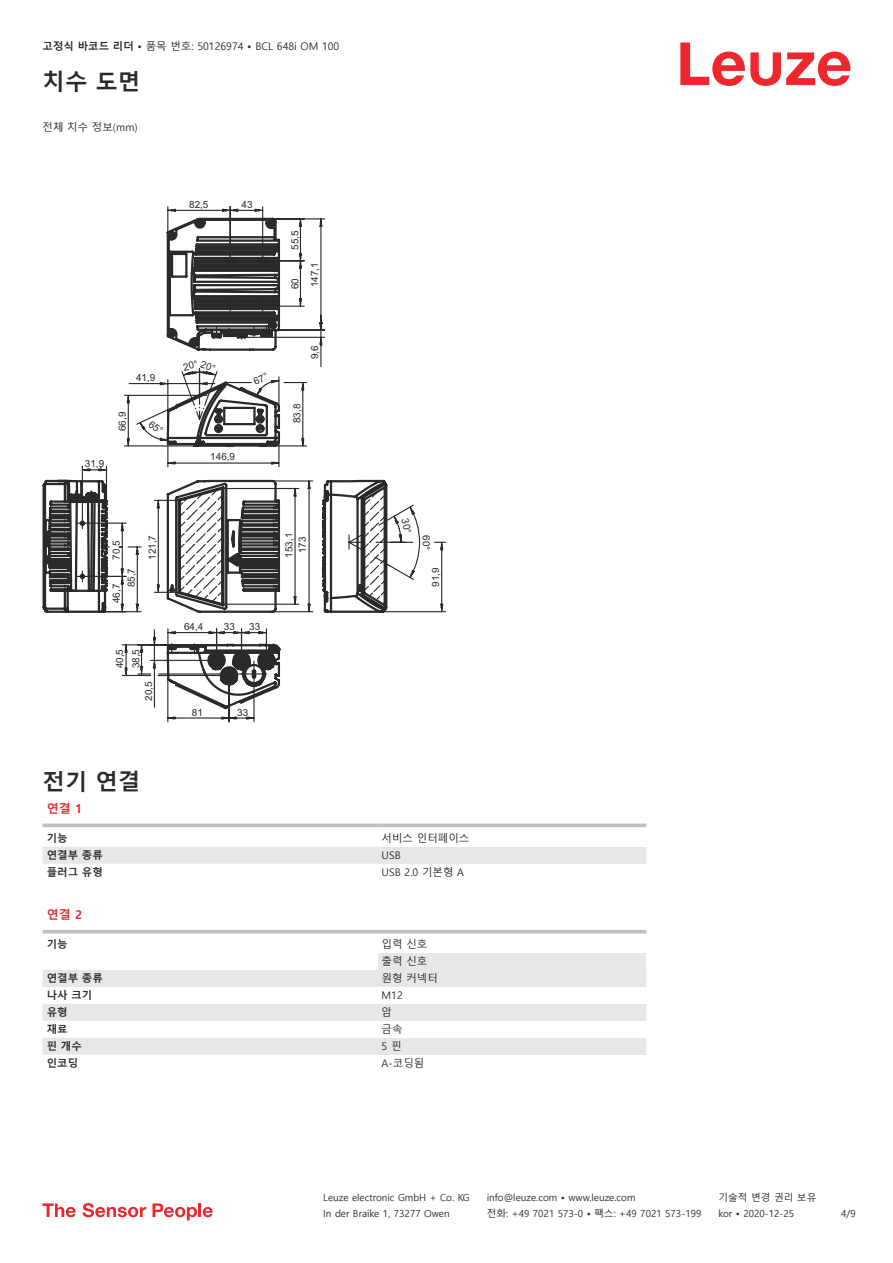
<style>
.page{position:relative;width:893px;height:1263px;background:#fff}
.page>*{position:absolute;margin:0;border:0;box-sizing:border-box;transform-origin:0 0}
.t1{font:700 22.5px "Malgun Gothic";color:#2b292a}
.t2{font:700 12px "Malgun Gothic";color:#db2a30}
.t3{font:10.5px/17px "Malgun Gothic";color:#2b292a}
.t4{font:700 10.5px "Malgun Gothic";color:#2b292a}
.t5{font:9.9px/15px "Arial";color:#2b292a}
.t6{font:9.75px "Malgun Gothic";color:#2b292a}
.s1{font-weight:700}
</style>
<div class="page">
<svg style="left:680px;top:43px;width:170px;height:43px"></svg>
<div style="left:43px;top:847px;width:335px;height:17px;background:#e6e7e9"></div>
<svg style="left:43px;top:823px;width:335px;height:4px"></svg>
<svg style="left:378px;top:823px;width:268px;height:4px"></svg>
<div style="left:378px;top:847px;width:268px;height:17px;background:#e6e7e9"></div>
<svg style="left:43px;top:933px;width:603px;height:1px"></svg>
<svg style="left:43px;top:970px;width:335px;height:85px;fill:#e6e7e9"></svg>
<hr style="left:43px;top:930px;width:335px;height:3px;background:#bdbfc1">
<hr style="left:378px;top:930px;width:268px;height:3px;background:#bdbfc1">
<div style="left:378px;top:953px;width:268px;height:17px;background:#e6e7e9"></div>
<div style="left:378px;top:970px;width:268px;height:17px;background:#e6e7e9"></div>
<div style="left:378px;top:1004px;width:268px;height:17px;background:#e6e7e9"></div>
<div style="left:378px;top:1038px;width:268px;height:17px;background:#e6e7e9"></div>
<svg style="left:43px;top:1203px;width:33px;height:14px"></svg>
<svg style="left:83px;top:1203px;width:63px;height:14px"></svg>
<svg style="left:153px;top:1203px;width:44px;height:17px"></svg>
<hr style="left:198px;top:1203px;width:3px;height:14px;background:#ed272d">
<svg style="left:203px;top:1207px;width:10px;height:10px"></svg>
<svg style="left:46px;top:479px;width:21px;height:134px"></svg>
<svg style="left:67px;top:206px;width:259px;height:407px"></svg>
<svg style="left:76px;top:367px;width:370px;height:246px"></svg>
<svg style="left:99px;top:465px;width:201px;height:257px"></svg>
<svg style="left:183px;top:360px;width:33px;height:11px"></svg>
<svg style="left:401px;top:518px;width:11px;height:14px"></svg>
<svg style="left:148px;top:420px;width:16px;height:12px"></svg>
<svg style="left:253px;top:372px;width:14px;height:13px"></svg>
<p class="t3" style="left:43px;top:38px;width:298px"><span class="s1">고정식 바코드 리더 •</span> 품목 번호: 50126974 <span class="s1">•</span> BCL 648i OM 100</p>
<h1 class="t1" style="left:43px;top:69px;width:99px">치수 도면</h1>
<p class="t3" style="left:43px;top:118px;width:97px">전체 치수 정보(mm)</p>
<p class="t5" style="left:189px;top:198px;width:21px">82,5</p>
<p class="t5" style="left:241px;top:198px;width:13px">43</p>
<p class="t5" style="left:85px;top:456px;width:21px">31,9</p>
<p class="t5" style="left:136px;top:371px;width:21px">41,9</p>
<p class="t5" style="left:115px;top:431px;width:21px;rotate:-90deg">66,9</p>
<p class="t5" style="left:210px;top:450px;width:26px">146,9</p>
<p class="t5" style="left:288px;top:250px;width:21px;rotate:-90deg">55,5</p>
<p class="t5" style="left:288px;top:289px;width:13px;rotate:-90deg">60</p>
<p class="t5" style="left:308px;top:287px;width:26px;rotate:-90deg">147,1</p>
<p class="t5" style="left:308px;top:359px;width:15px;rotate:-90deg">9,6</p>
<p class="t5" style="left:290px;top:423px;width:21px;rotate:-90deg">83,8</p>
<p class="t5" style="left:109px;top:560px;width:21px;rotate:-90deg">70,5</p>
<p class="t5" style="left:109px;top:587px;width:21px;text-indent:-16px;rotate:-90deg">46,7<br>85,7</p>
<p class="t5" style="left:145px;top:560px;width:26px;rotate:-90deg">121,7</p>
<p class="t5" style="left:283px;top:558px;width:26px;line-height:13.2px;text-align:center;rotate:-90deg">153,1<br>173</p>
<p class="t5" style="left:184px;top:620px;width:21px">64,4</p>
<p class="t5" style="left:224px;top:620px;width:13px">33</p>
<p class="t5" style="left:249px;top:620px;width:13px">33</p>
<p class="t5" style="left:113px;top:668px;width:21px;rotate:-90deg">40,5</p>
<p class="t5" style="left:129px;top:668px;width:21px;rotate:-90deg">38,5</p>
<p class="t5" style="left:142px;top:701px;width:21px;rotate:-90deg">20,5</p>
<p class="t5" style="left:192px;top:705px;width:13px">81</p>
<p class="t5" style="left:237px;top:705px;width:13px">33</p>
<p class="t5" style="left:433px;top:535px;width:17px;rotate:90deg">60°</p>
<p class="t5" style="left:429px;top:586px;width:21px;rotate:-90deg">91,9</p>
<h1 class="t1" style="left:43px;top:768px;width:99px">전기 연결</h1>
<p class="t2" style="left:47px;top:801px;width:37px">연결 1</p>
<p class="t4" style="left:47px;top:832px;width:22px">기능</p>
<p class="t3" style="left:382px;top:830px;width:89px">서비스 인터페이스</p>
<p class="t4" style="left:47px;top:849px;width:58px">연결부 종류</p>
<p class="t3" style="left:382px;top:847px;width:21px">USB</p>
<p class="t4" style="left:47px;top:866px;width:58px">플러그 유형</p>
<p class="t3" style="left:382px;top:864px;width:84px">USB 2.0 기본형 A</p>
<p class="t2" style="left:47px;top:907px;width:37px">연결 2</p>
<p class="t4" style="left:47px;top:938px;width:22px">기능</p>
<p class="t3" style="left:382px;top:936px;width:47px">입력 신호 출력 신호</p>
<p class="t4" style="left:47px;top:972px;width:58px">연결부 종류</p>
<p class="t3" style="left:382px;top:970px;width:58px">원형 커넥터</p>
<p class="t4" style="left:47px;top:989px;width:47px">나사 크기</p>
<p class="t3" style="left:382px;top:987px;width:23px">M12</p>
<p class="t4" style="left:47px;top:1006px;width:22px">유형</p>
<p class="t3" style="left:382px;top:1004px;width:12px">암</p>
<p class="t4" style="left:47px;top:1023px;width:22px">재료</p>
<p class="t3" style="left:382px;top:1021px;width:22px">금속</p>
<p class="t4" style="left:47px;top:1040px;width:37px">핀 개수</p>
<p class="t3" style="left:382px;top:1038px;width:21px">5 핀</p>
<p class="t4" style="left:47px;top:1057px;width:33px">인코딩</p>
<p class="t3" style="left:382px;top:1055px;width:44px">A-코딩됨</p>
<p class="t6" style="left:323px;top:1192px;width:148px">Leuze electronic GmbH + Co. KG</p>
<p class="t6" style="left:487px;top:1192px;width:150px">info@leuze.com • www.leuze.com</p>
<p class="t6" style="left:718px;top:1192px;width:100px">기술적 변경 권리 보유</p>
<p class="t6" style="left:323px;top:1208px;width:128px">In der Braike 1, 73277 Owen</p>
<p class="t6" style="left:487px;top:1208px;width:216px">전화: +49 7021 573-0 • 팩스: +49 7021 573-199</p>
<p class="t6" style="left:718px;top:1208px;width:77px">kor • 2020-12-25</p>
<p class="t6" style="left:841px;top:1208px;width:16px">4 /9</p>
</div>
